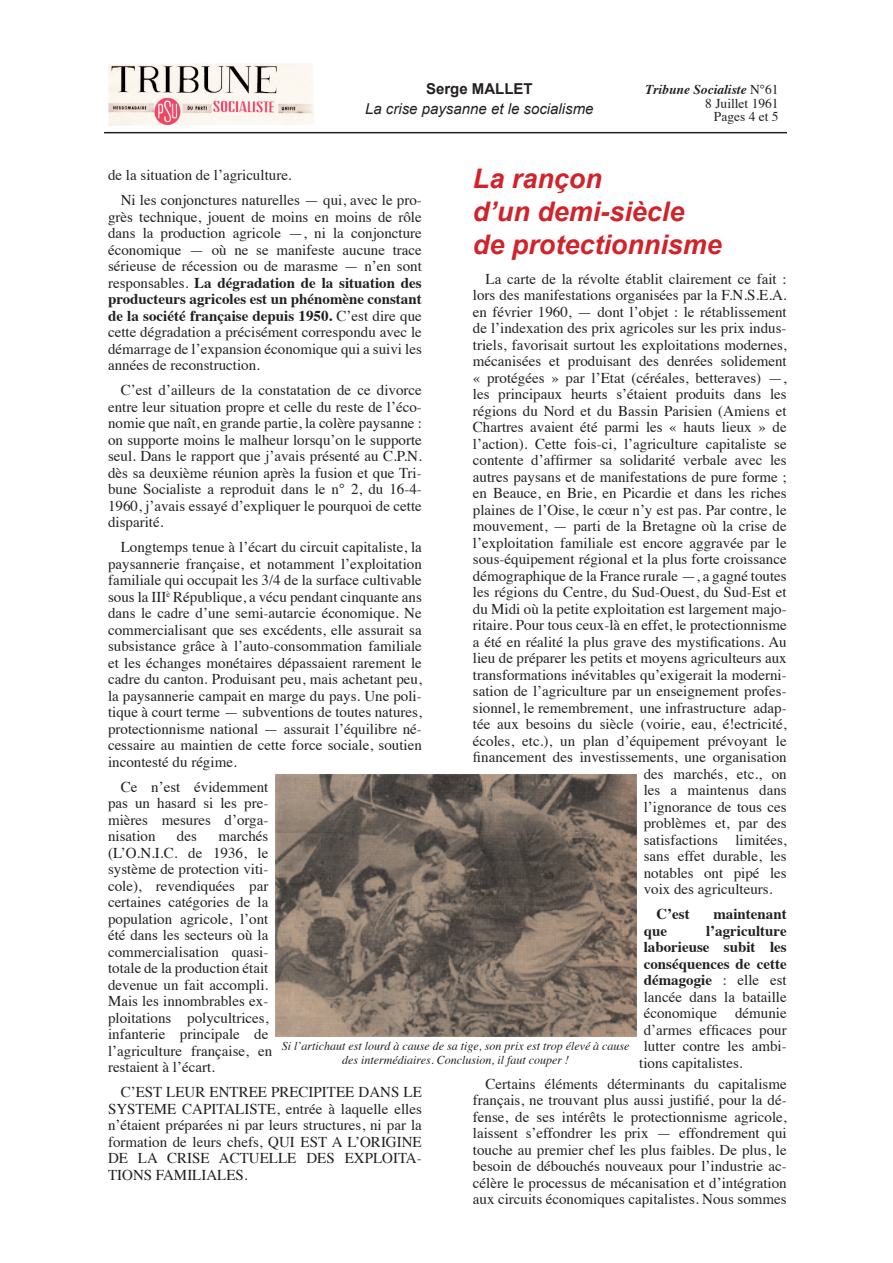
<style>
.page{position:relative;width:893px;height:1263px;background:#fff}
.page>*{position:absolute;margin:0;border:0;box-sizing:border-box;transform-origin:0 0}
.t1{font:italic 700 27px/33px "Arial";color:#d1232a}
.t2{font:15px/16.5px "Times";color:#231f20;text-align:justify}
.t3{font:italic 15px "Arial";color:#231f20}
.t4{font:700 15px "Times";color:#231f20}
.t5{font:700 15px "Arial";color:#231f20}
.t6{font:13.5px/13.5px "Times";color:#231f20;text-align:right}
.t7{font:italic 12px/14.4px "Times";color:#231f20;text-align:center}
.s1{font-weight:700;font-style:italic}
.s2{font-weight:700}
</style>
<div class="page">
<hr style="left:104px;top:132px;width:683px;height:1px;background:#231f20">
<img style="left:109px;top:64px;width:205px;height:62px">
<img style="left:276px;top:775px;width:360px;height:261px">
<p class="t5" style="left:426px;top:79px;width:108px">Serge MALLET</p>
<p class="t3" style="left:365px;top:99px;width:230px">La crise paysanne et le socialisme</p>
<p class="t6" style="left:645px;top:82px;width:135px"><span class="s1">Tribune Socialiste</span> N°61<br>8 Juillet 1961<br>Pages 4 et 5</p>
<h1 class="t1" style="left:473px;top:163px;width:251px">La rançon<br>d’un demi-siècle de protectionnisme</h1>
<p class="t2" style="left:486px;top:269px;width:303px">La carte de la révolte établit clairement ce fait :</p>
<p class="t2" style="left:473px;top:286px;width:315px">lors des manifestations organisées par la F.N.S.E.A.</p>
<p class="t2" style="left:473px;top:302px;width:315px">en février 1960, — dont l’objet : le rétablissement</p>
<p class="t2" style="left:473px;top:319px;width:315px">de l’indexation des prix agricoles sur les prix indus-</p>
<p class="t2" style="left:473px;top:335px;width:315px">triels, favorisait surtout les exploitations modernes,</p>
<p class="t2" style="left:473px;top:352px;width:315px">mécanisées et produisant des denrées solidement</p>
<p class="t2" style="left:473px;top:368px;width:315px">« protégées » par l’Etat (céréales, betteraves) —,</p>
<p class="t2" style="left:473px;top:385px;width:315px">les principaux heurts s’étaient produits dans les</p>
<p class="t2" style="left:473px;top:401px;width:315px">régions du Nord et du Bassin Parisien (Amiens et</p>
<p class="t2" style="left:473px;top:418px;width:315px">Chartres avaient été parmi les « hauts lieux » de</p>
<p class="t2" style="left:473px;top:434px;width:315px">l’action). Cette fois-ci, l’agriculture capitaliste se</p>
<p class="t2" style="left:473px;top:451px;width:315px">contente d’affirmer sa solidarité verbale avec les</p>
<p class="t2" style="left:473px;top:467px;width:315px">autres paysans et de manifestations de pure forme ;</p>
<p class="t2" style="left:473px;top:484px;width:315px">en Beauce, en Brie, en Picardie et dans les riches</p>
<p class="t2" style="left:473px;top:500px;width:315px">plaines de l’Oise, le cœur n’y est pas. Par contre, le</p>
<p class="t2" style="left:473px;top:517px;width:315px">mouvement, — parti de la Bretagne où la crise de</p>
<p class="t2" style="left:473px;top:533px;width:315px">l’exploitation familiale est encore aggravée par le</p>
<p class="t2" style="left:473px;top:550px;width:315px">sous-équipement régional et la plus forte croissance</p>
<p class="t2" style="left:473px;top:566px;width:315px">démographique de la France rurale —, a gagné toutes</p>
<p class="t2" style="left:473px;top:583px;width:315px">les régions du Centre, du Sud-Ouest, du Sud-Est et</p>
<p class="t2" style="left:473px;top:599px;width:315px">du Midi où la petite exploitation est largement majo-</p>
<p class="t2" style="left:473px;top:616px;width:315px">ritaire. Pour tous ceux-là en effet, le protectionnisme</p>
<p class="t2" style="left:473px;top:632px;width:315px">a été en réalité la plus grave des mystifications. Au</p>
<p class="t2" style="left:473px;top:649px;width:315px">lieu de préparer les petits et moyens agriculteurs aux</p>
<p class="t2" style="left:473px;top:665px;width:315px">transformations inévitables qu’exigerait la moderni-</p>
<p class="t2" style="left:473px;top:682px;width:315px">sation de l’agriculture par un enseignement profes-</p>
<p class="t2" style="left:473px;top:698px;width:315px">sionnel, le remembrement, une infrastructure adap-</p>
<p class="t2" style="left:473px;top:715px;width:315px">tée aux besoins du siècle (voirie, eau, é!ectricité,</p>
<p class="t2" style="left:473px;top:731px;width:315px">écoles, etc.), un plan d’équipement prévoyant le</p>
<p class="t2" style="left:473px;top:748px;width:315px">financement des investissements, une organisation</p>
<p class="t2" style="left:644px;top:764px;width:144px">des marchés, etc., on</p>
<p class="t2" style="left:644px;top:781px;width:144px">les a maintenus dans</p>
<p class="t2" style="left:644px;top:797px;width:144px">l’ignorance de tous ces</p>
<p class="t2" style="left:644px;top:814px;width:144px">problèmes et, par des</p>
<p class="t2" style="left:644px;top:830px;width:144px">satisfactions limitées,</p>
<p class="t2" style="left:644px;top:847px;width:144px">sans effet durable, les</p>
<p class="t2" style="left:644px;top:863px;width:144px">notables ont pipé les</p>
<p class="t2" style="left:644px;top:880px;width:130px">voix des agriculteurs.</p>
<p class="t4" style="left:656px;top:900px;width:35px">C’est</p>
<p class="t4" style="left:713px;top:900px;width:75px">maintenant</p>
<p class="t4" style="left:644px;top:916px;width:25px">que</p>
<p class="t2" style="left:121px;top:161px;width:303px;line-height:25px;text-indent:-13px">de la situation de l’agriculture.<br>Ni les conjonctures naturelles — qui, avec le pro-</p>
<p class="t2" style="left:108px;top:207px;width:315px">grès technique, jouent de moins en moins de rôle dans la production agricole —, ni la conjoncture économique — où ne se manifeste aucune trace sérieuse de récession ou de marasme — n’en sont responsables. <span class="s2">La dégradation de la situation des producteurs agricoles est un phénomène constant de la société française depuis 1950.</span> C’est dire que cette dégradation a précisément correspondu avec le démarrage de l’expansion économique qui a suivi les années de reconstruction.</p>
<p class="t2" style="left:108px;top:380px;width:315px;text-indent:13px">C’est d’ailleurs de la constatation de ce divorce entre leur situation propre et celle du reste de l’éco&shy;nomie que naît, en grande partie, la colère paysanne : on supporte moins le malheur lorsqu’on le supporte seul. Dans le rapport que j’avais présenté au C.P.N. dès sa deuxième réunion après la fusion et que Tri&shy;bune Socialiste a reproduit dans le n° 2, du 16-4- 1960, j’avais essayé d’expliquer le pourquoi de cette disparité.</p>
<p class="t2" style="left:108px;top:537px;width:315px;text-indent:13px">Longtemps tenue à l’écart du circuit capitaliste, la paysannerie française, et notamment l’exploitation familiale qui occupait les 3/4 de la surface cultivable sous la III<sup>è</sup> République, a vécu pendant cinquante ans dans le cadre d’une semi-autarcie économique. Ne commercialisant que ses excédents, elle assurait sa subsistance grâce à l’auto-consommation familiale et les échanges monétaires dépassaient rarement le cadre du canton. Produisant peu, mais achetant peu, la paysannerie campait en marge du pays. Une poli&shy;tique à court terme — subventions de toutes natures, protectionnisme national — assurait l’équilibre né&shy;cessaire au maintien de cette force sociale, soutien incontesté du régime.</p>
<p class="t2" style="left:108px;top:777px;width:162px;text-indent:13px">Ce n’est évidemment pas un hasard si les pre&shy;mières mesures d’orga&shy;nisation</p>
<p class="t2" style="left:177px;top:826px;width:21px">des</p>
<p class="t2" style="left:108px;top:826px;width:166px;text-align:left;text-indent:110px">marchés (L’O.N.I.C. de 1936, le système de protection viti&shy;cole), revendiquées par certaines catégories de la population agricole, l’ont été dans les secteurs où la commercialisation quasi&shy;totale de la production était devenue un fait accompli.<br>Mais les innombrables ex&shy;ploitations polycultrices, infanterie principale de l’agriculture française, en restaient à l’écart.</p>
<p class="t2" style="left:108px;top:1082px;width:315px;text-indent:13px">C’EST LEUR ENTREE PRECIPITEE DANS LE SYSTEME CAPITALISTE, entrée à laquelle elles n’étaient préparées ni par leurs structures, ni par la formation de leurs chefs, QUI EST A L’ORIGINE DE LA CRISE ACTUELLE DES EXPLOITA-TIONS FAMILIALES.</p>
<p class="t2" style="left:639px;top:921px;width:149px;text-indent:67px"><span class="s2">l’agriculture laborieuse subit les conséquences de cette démagogie</span> : elle est lancée dans la bataille économique démunie d’armes efficaces pour lutter contre les ambi&shy;tions capitalistes.</p>
<p class="t2" style="left:473px;top:1074px;width:315px;text-indent:13px">Certains éléments déterminants du capitalisme français, ne trouvant plus aussi justifié, pour la dé&shy;fense, de ses intérêts le protectionnisme agricole, laissent s’effondrer les prix — effondrement qui touche au premier chef les plus faibles. De plus, le besoin de débouchés nouveaux pour l’industrie ac&shy;célère le processus de mécanisation et d’intégration aux circuits économiques capitalistes. Nous sommes</p>
<p class="t7" style="left:282px;top:1038px;width:349px">Si l’artichaut est lourd à cause de sa tige, son prix est trop élevé à cause des intermédiaires. Conclusion, il faut couper !</p>
</div>
